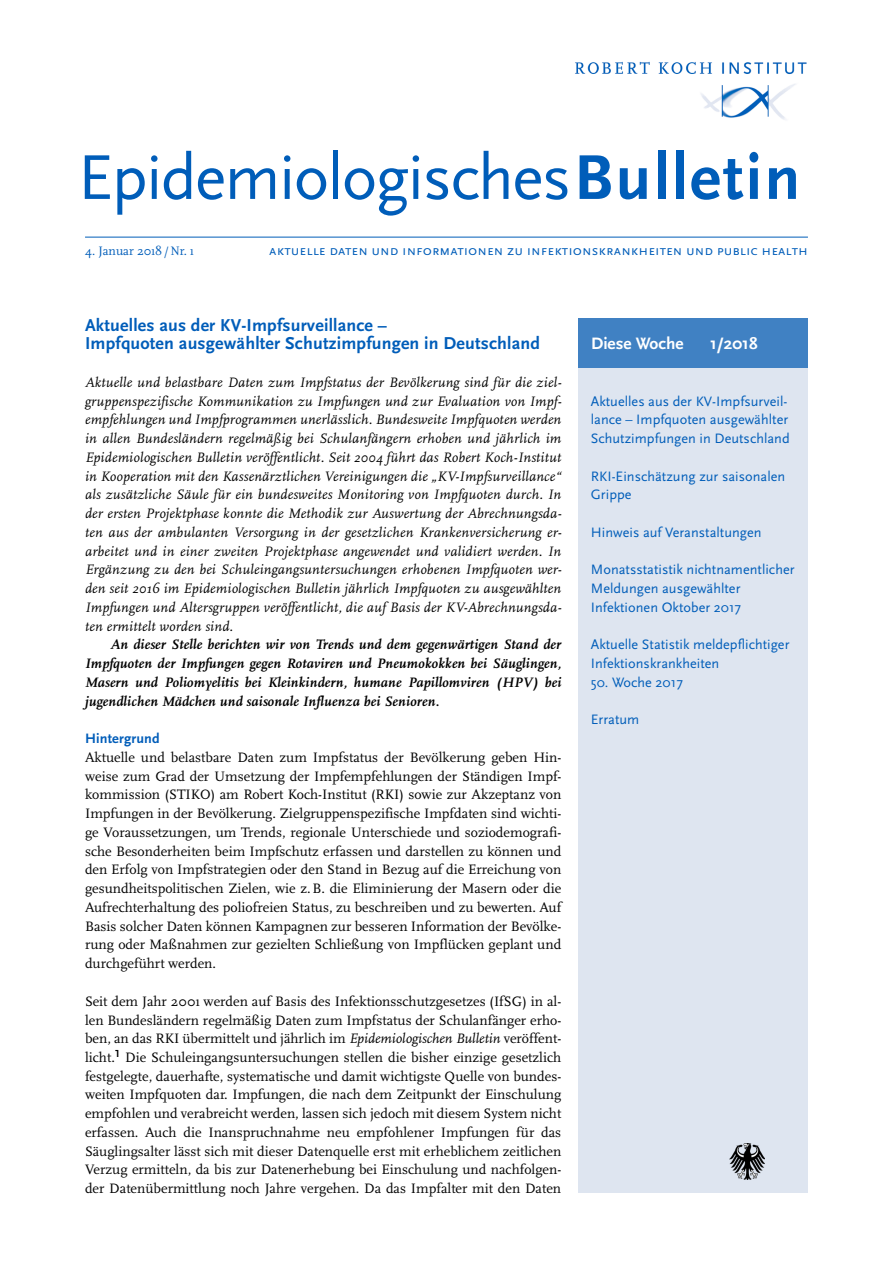
<style>
.page{position:relative;width:893px;height:1263px;background:#fff}
.page>*{position:absolute;margin:0;border:0;box-sizing:border-box;transform-origin:0 0}
.t1{font:66px "Scala Sans Pro";letter-spacing:-.02em;color:#005db9}
.t2{font:700 18px/18.8px "Scala Sans Pro";letter-spacing:.01em;color:#005db9}
.t3{font:700 17.25px "Scala Sans Pro";color:#fff}
.t4{font:14.25px/18.8px "Scala Pro";color:#000;text-align:justify}
.t5{font:italic 14.25px/18.8px "Scala Pro";letter-spacing:.015em;color:#000;text-align:justify}
.t6{font:14.25px/18.8px "Scala Sans Pro";color:#005db9}
.t7{font:italic 700 14.25px/18.8px "Scala Pro";letter-spacing:.015em;color:#000;text-align:justify}
.t8{font:700 14.25px "Scala Sans Pro";letter-spacing:.01em;color:#005db9}
.t9{font:12.75px "Scala Pro";color:#005db9}
.s1{font-weight:700}
.s2{font-style:italic}
</style>
<div class="page">
<hr style="left:85px;top:237px;width:723px;height:1px;background:#005db9">
<img style="left:575px;top:61px;width:232px;height:59px">
<div style="left:578px;top:318px;width:230px;height:875px;background:#dee5f0"></div>
<div style="left:578px;top:318px;width:230px;height:50px;background:#4081c3"></div>
<img style="left:729px;top:1144px;width:36px;height:35px">
<h1 class="t1" style="left:78px;top:139px;width:724px">Epidemiologisches<span class="s1">Bulletin</span></h1>
<p class="t9" style="left:85px;top:243px;width:110px">4. Januar 2018/Nr. 1</p>
<p class="t6" style="left:269px;top:241px;width:540px">aktuelle daten und informationen zu infektionskrankheiten und public health</p>
<p class="t2" style="left:85px;top:315px;width:457px">Aktuelles aus der KV-Impfsurveillance –<br>Impfquoten ausgewählter Schutzimpfungen in Deutschland</p>
<p class="t5" style="left:85px;top:373px;width:478px">Aktuelle und belastbare Daten zum Impfstatus der Bevölkerung sind für die ziel&shy;gruppenspezifische Kommunikation zu Impfungen und zur Evaluation von Impf&shy;empfehlungen und Impfprogrammen unerlässlich. Bundesweite Impfquoten werden in allen Bundesländern regelmäßig bei Schulanfängern erhoben und jährlich im Epidemiologischen Bulletin veröffentlicht. Seit 2004 führt das Robert Koch-Institut in Kooperation mit den Kassenärztlichen Vereinigungen die „KV-Impfsurveillance“ als zusätzliche Säule für ein bundesweites Monitoring von Impfquoten durch. In der ersten Projektphase konnte die Methodik zur Auswertung der Abrechnungsda&shy;ten aus der ambulanten Versorgung in der gesetzlichen Krankenversicherung er&shy;arbeitet und in einer zweiten Projektphase angewendet und validiert werden. In Ergänzung zu den bei Schuleingangsuntersuchungen erhobenen Impfquoten wer&shy;den seit 2016 im Epidemiologischen Bulletin jährlich Impfquoten zu ausgewählten Impfungen und Altersgruppen veröffentlicht, die auf Basis der KV-Abrechnungsda&shy;ten ermittelt worden sind.</p>
<p class="t7" style="left:85px;top:635px;width:478px;text-indent:26px">An dieser Stelle berichten wir von Trends und dem gegenwärtigen Stand der Impfquoten der Impfungen gegen Rotaviren und Pneumokokken bei Säuglingen, Masern und Poliomyelitis bei Kleinkindern, humane Papillomviren (HPV) bei jugendlichen Mädchen und saisonale Influenza bei Senioren.</p>
<p class="t8" style="left:85px;top:730px;width:76px">Hintergrund</p>
<p class="t4" style="left:85px;top:748px;width:478px">Aktuelle und belastbare Daten zum Impfstatus der Bevölkerung geben Hin&shy;weise zum Grad der Umsetzung der Impfempfehlungen der Ständigen Impf&shy;kommission (STIKO) am Robert Koch-Institut (RKI) sowie zur Akzeptanz von Impfungen in der Bevölkerung. Zielgruppenspezifische Impfdaten sind wichti&shy;ge Voraussetzungen, um Trends, regionale Unterschiede und soziodemografi&shy;sche Besonderheiten beim Impfschutz erfassen und darstellen zu können und den Erfolg von Impfstrategien oder den Stand in Bezug auf die Erreichung von gesundheitspolitischen Zielen, wie z.B. die Eliminierung der Masern oder die Aufrechterhaltung des poliofreien Status, zu beschreiben und zu bewerten. Auf Basis solcher Daten können Kampagnen zur besseren Information der Bevölke&shy;rung oder Maßnahmen zur gezielten Schließung von Impflücken geplant und durchgeführt werden.</p>
<p class="t4" style="left:85px;top:992px;width:478px">Seit dem Jahr 2001 werden auf Basis des Infektionsschutzgesetzes (IfSG) in al&shy;len Bundesländern regelmäßig Daten zum Impfstatus der Schulanfänger erho&shy;ben, an das RKI übermittelt und jährlich im <span class="s2">Epidemiologischen Bulletin</span> veröffent&shy;licht.<sup>1</sup> Die Schuleingangsuntersuchungen stellen die bisher einzige gesetzlich festgelegte, dauerhafte, systematische und damit wichtigste Quelle von bundes&shy;weiten Impfquoten dar. Impfungen, die nach dem Zeitpunkt der Einschulung empfohlen und verabreicht werden, lassen sich jedoch mit diesem System nicht erfassen. Auch die Inanspruchnahme neu empfohlener Impfungen für das Säuglingsalter lässt sich mit dieser Datenquelle erst mit erheblichem zeitlichen Verzug ermitteln, da bis zur Datenerhebung bei Einschulung und nachfolgen&shy;der Datenübermittlung noch Jahre vergehen. Da das Impfalter mit den Daten</p>
<p class="t3" style="left:591px;top:334px;width:94px">Diese Woche</p>
<p class="t3" style="left:710px;top:334px;width:49px">1/2018</p>
<p class="t6" style="left:591px;top:391px;width:200px">Aktuelles aus der KV-Impfsurveil&shy;lance – Impfquoten ausgewählter<br>Schutzimpfungen in Deutschland</p>
<p class="t6" style="left:591px;top:467px;width:196px">RKI-Einschätzung zur saisonalen<br>Grippe</p>
<p class="t6" style="left:591px;top:523px;width:172px">Hinweis auf Veranstaltungen</p>
<p class="t6" style="left:591px;top:560px;width:205px">Monatsstatistik nichtnamentlicher<br>Meldungen ausgewählter<br>Infektionen Oktober 2017</p>
<p class="t6" style="left:591px;top:635px;width:200px">Aktuelle Statistik meldepflichtiger<br>Infektionskrankheiten</p>
<p class="t6" style="left:591px;top:673px;width:94px">50. Woche 2017</p>
<p class="t6" style="left:591px;top:710px;width:50px">Erratum</p>
</div>
